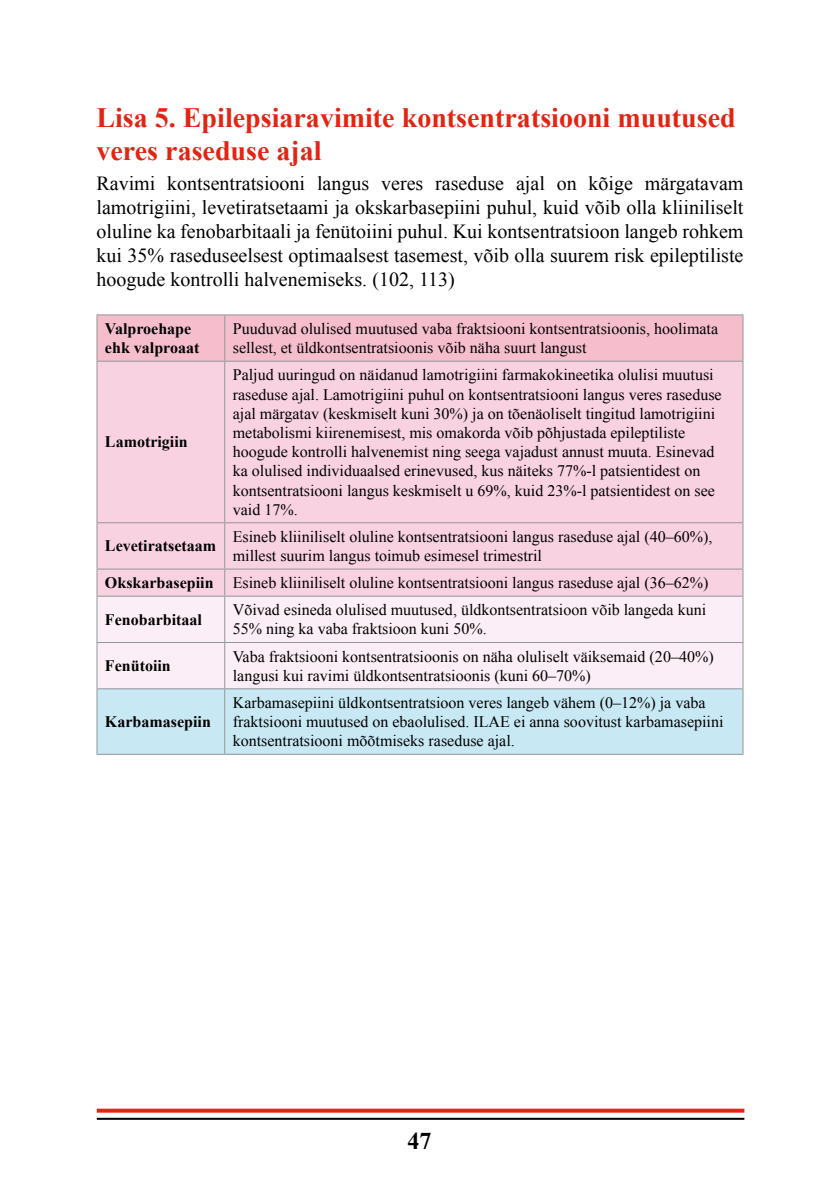
<style>
.page{position:relative;width:840px;height:1191px;background:#fff}
.page>*{position:absolute;margin:0;border:0;box-sizing:border-box;transform-origin:0 0}
.t1{font:700 28px/33.6px "Times New Roman";color:#e32412}
.t2{font:700 24px "Times New Roman";color:#000}
.t3{font:20px/24px "Times New Roman";color:#000;text-align:justify}
.t4{font:16px/19.2px "Times New Roman";color:#000}
.t5{font:700 16px/19.2px "Times New Roman";color:#000}
.s1{font-weight:700}
</style>
<div class="page">
<svg style="left:97px;top:1108px;width:647px;height:4px;background:#e74839"></svg>
<hr style="left:97px;top:1117px;width:647px;height:2px;background:#000">
<div style="left:97px;top:315px;width:645px;height:46px;background:#f6becd"></div>
<div style="left:97px;top:362px;width:645px;height:233px;background:#f9d2e1"></div>
<div style="left:97px;top:596px;width:645px;height:92px;background:#fceef6"></div>
<div style="left:97px;top:689px;width:645px;height:65px;background:#c8e8f4"></div>
<hr style="left:96px;top:314px;width:129px;height:1px;background:#929699">
<hr style="left:96px;top:315px;width:1px;height:46px;background:#929699">
<hr style="left:225px;top:314px;width:518px;height:1px;background:#929699">
<hr style="left:224px;top:315px;width:1px;height:46px;background:#929699">
<hr style="left:742px;top:315px;width:1px;height:46px;background:#929699">
<hr style="left:96px;top:361px;width:129px;height:1px;background:#929699">
<hr style="left:96px;top:362px;width:1px;height:160px;background:#929699">
<hr style="left:225px;top:361px;width:518px;height:1px;background:#929699">
<hr style="left:224px;top:362px;width:1px;height:160px;background:#929699">
<hr style="left:742px;top:362px;width:1px;height:160px;background:#929699">
<hr style="left:96px;top:522px;width:129px;height:1px;background:#929699">
<hr style="left:96px;top:523px;width:1px;height:45px;background:#929699">
<hr style="left:225px;top:522px;width:518px;height:1px;background:#929699">
<hr style="left:224px;top:523px;width:1px;height:45px;background:#929699">
<hr style="left:742px;top:523px;width:1px;height:45px;background:#929699">
<hr style="left:96px;top:568px;width:129px;height:1px;background:#929699">
<svg style="left:96px;top:569px;width:1px;height:26px"></svg>
<hr style="left:225px;top:568px;width:518px;height:1px;background:#929699">
<svg style="left:224px;top:569px;width:1px;height:26px"></svg>
<svg style="left:742px;top:569px;width:1px;height:26px"></svg>
<hr style="left:96px;top:595px;width:129px;height:1px;background:#929699">
<hr style="left:96px;top:596px;width:1px;height:46px;background:#929699">
<hr style="left:225px;top:595px;width:518px;height:1px;background:#929699">
<hr style="left:224px;top:596px;width:1px;height:46px;background:#929699">
<hr style="left:742px;top:596px;width:1px;height:46px;background:#929699">
<hr style="left:96px;top:642px;width:129px;height:1px;background:#929699">
<hr style="left:96px;top:643px;width:1px;height:45px;background:#929699">
<hr style="left:225px;top:642px;width:518px;height:1px;background:#929699">
<hr style="left:224px;top:643px;width:1px;height:45px;background:#929699">
<hr style="left:742px;top:643px;width:1px;height:45px;background:#929699">
<hr style="left:96px;top:688px;width:129px;height:1px;background:#929699">
<hr style="left:96px;top:689px;width:1px;height:65px;background:#929699">
<hr style="left:225px;top:688px;width:518px;height:1px;background:#929699">
<hr style="left:224px;top:689px;width:1px;height:65px;background:#929699">
<hr style="left:742px;top:689px;width:1px;height:65px;background:#929699">
<hr style="left:96px;top:754px;width:129px;height:1px;background:#929699">
<hr style="left:225px;top:754px;width:518px;height:1px;background:#929699">
<h1 class="t1" style="left:96px;top:100px;width:640px">Lisa 5. Epilepsiaravimite kontsentratsiooni muutused veres raseduse ajal</h1>
<p class="t3" style="left:96px;top:171px;width:648px">Ravimi kontsentratsiooni langus veres raseduse ajal on kõige märgatavam lamotrigiini, levetiratsetaami ja okskarbasepiini puhul, kuid võib olla kliiniliselt oluline ka fenobarbitaali ja fenütoiini puhul. Kui kontsentratsioon langeb rohkem kui 35% raseduseelsest optimaalsest tasemest, võib olla suurem risk epileptiliste hoogude kontrolli halvenemiseks. (102, 113)</p>
<p class="t5" style="left:105px;top:318px;width:96px">Valproehape ehk valproaat</p>
<p class="t4" style="left:233px;top:319px;width:486px">Puuduvad olulised muutused vaba fraktsiooni kontsentratsioonis, hoolimata sellest, et üldkontsentratsioonis võib näha suurt langust</p>
<p class="t5" style="left:105px;top:432px;width:84px">Lamotrigiin</p>
<p class="t4" style="left:233px;top:365px;width:490px">Paljud uuringud on näidanud lamotrigiini farmakokineetika olulisi muutusi raseduse ajal. Lamotrigiini puhul on kontsentratsiooni langus veres raseduse ajal märgatav (keskmiselt kuni 30%) ja on tõenäoliselt tingitud lamotrigiini metabolismi kiirenemisest, mis omakorda võib põhjustada epileptiliste hoogude kontrolli halvenemist ning seega vajadust annust muuta. Esinevad ka olulised individuaalsed erinevused, kus näiteks 77%-l patsientidest on kontsentratsiooni langus keskmiselt u 69%, kuid 23%-l patsientidest on see vaid 17%.</p>
<p class="t5" style="left:105px;top:536px;width:113px">Levetiratsetaam</p>
<p class="t4" style="left:233px;top:526px;width:481px">Esineb kliiniliselt oluline kontsentratsiooni langus raseduse ajal (40–60%), millest suurim langus toimub esimesel trimestril</p>
<p class="t4" style="left:105px;top:573px;width:604px"><span class="s1">Okskarbasepiin</span> Esineb kliiniliselt oluline kontsentratsiooni langus raseduse ajal (36–62%)</p>
<p class="t5" style="left:105px;top:609px;width:98px">Fenobarbitaal</p>
<p class="t4" style="left:233px;top:600px;width:474px">Võivad esineda olulised muutused, üldkontsentratsioon võib langeda kuni<br>55% ning ka vaba fraktsioon kuni 50%.</p>
<p class="t5" style="left:105px;top:655px;width:67px">Fenütoiin</p>
<p class="t4" style="left:233px;top:646px;width:482px">Vaba fraktsiooni kontsentratsioonis on näha oluliselt väiksemaid (20–40%) langusi kui ravimi üldkontsentratsioonis (kuni 60–70%)</p>
<p class="t5" style="left:105px;top:711px;width:107px">Karbamasepiin</p>
<p class="t4" style="left:233px;top:692px;width:492px">Karbamasepiini üldkontsentratsioon veres langeb vähem (0–12%) ja vaba fraktsiooni muutused on ebaolulised. ILAE ei anna soovitust karbamasepiini kontsentratsiooni mõõtmiseks raseduse ajal.</p>
<h2 class="t2" style="left:407px;top:1124px;width:25px">47</h2>
</div>
